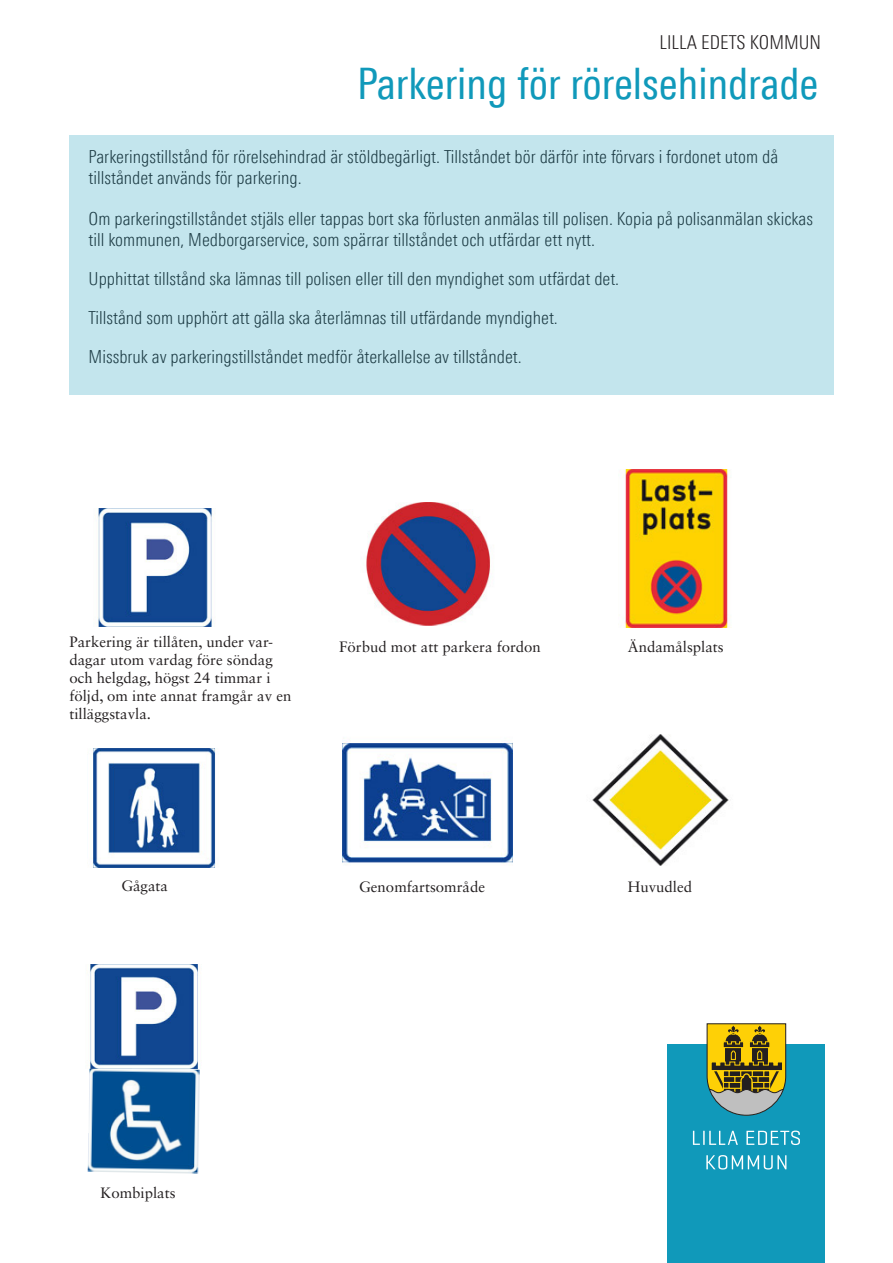
<style>
.page{position:relative;width:893px;height:1263px;background:#fff}
.page>*{position:absolute;margin:0;border:0;box-sizing:border-box;transform-origin:0 0}
.t1{font:43.5px "Linotype Univers 420 Cn";color:#1099ba}
.t2{font:300 19.2px "Linotype Univers 320 Cn";color:#231f20}
.t3{font:300 18px/21px "Linotype Univers 320 Cn";color:#231f20}
.t4{font:15px/18px "Sabon LT Std";color:#231f20}
</style>
<div class="page">
<div style="left:668px;top:1045px;width:157px;height:218px;background:#1099ba"></div>
<svg style="left:693px;top:1131px;width:45px;height:14px"></svg>
<svg style="left:746px;top:1130px;width:54px;height:15px"></svg>
<svg style="left:706px;top:1155px;width:80px;height:14px"></svg>
<svg style="left:706px;top:1023px;width:80px;height:93px;background:#97903e"></svg>
<img style="left:97px;top:508px;width:115px;height:118px">
<img style="left:366px;top:502px;width:124px;height:123px">
<img style="left:343px;top:742px;width:169px;height:121px">
<img style="left:92px;top:748px;width:124px;height:120px">
<img style="left:622px;top:469px;width:110px;height:159px">
<img style="left:592px;top:734px;width:137px;height:131px">
<img style="left:89px;top:964px;width:109px;height:105px">
<img style="left:88px;top:1069px;width:112px;height:105px">
<div style="left:69px;top:135px;width:765px;height:260px;background:#c3e5ed"></div>
<p class="t2" style="left:660px;top:31px;width:163px">LILLA EDETS KOMMUN</p>
<p class="t1" style="left:357px;top:59px;width:463px">Parkering för rörelsehindrade</p>
<p class="t3" style="left:89px;top:146px;width:691px">Parkeringstillstånd för rörelsehindrad är stöldbegärligt. Tillståndet bör därför inte förvars i fordonet utom då tillståndet används för parkering.</p>
<p class="t3" style="left:89px;top:208px;width:726px">Om parkeringstillståndet stjäls eller tappas bort ska förlusten anmälas till polisen. Kopia på polisanmälan skickas till kommunen, Medborgarservice, som spärrar tillståndet och utfärdar ett nytt.</p>
<p class="t3" style="left:89px;top:268px;width:532px">Upphittat tillstånd ska lämnas till polisen eller till den myndighet som utfärdat det.</p>
<p class="t3" style="left:89px;top:307px;width:471px">Tillstånd som upphört att gälla ska återlämnas till utfärdande myndighet.</p>
<p class="t3" style="left:89px;top:346px;width:435px">Missbruk av parkeringstillståndet medför återkallelse av tillståndet.</p>
<p class="t4" style="left:69px;top:633px;width:223px">Parkering är tillåten, under var&shy;dagar utom vardag före söndag och helgdag, högst 24 timmar i följd, om inte annat framgår av en tilläggstavla.</p>
<p class="t4" style="left:339px;top:637px;width:203px">Förbud mot att parkera fordon</p>
<p class="t4" style="left:121px;top:876px;width:48px">Gågata</p>
<p class="t4" style="left:359px;top:877px;width:127px">Genomfartsområde</p>
<p class="t4" style="left:628px;top:637px;width:97px">Ändamålsplats</p>
<p class="t4" style="left:628px;top:877px;width:66px">Huvudled</p>
<p class="t4" style="left:101px;top:1184px;width:77px">Kombiplats</p>
</div>
